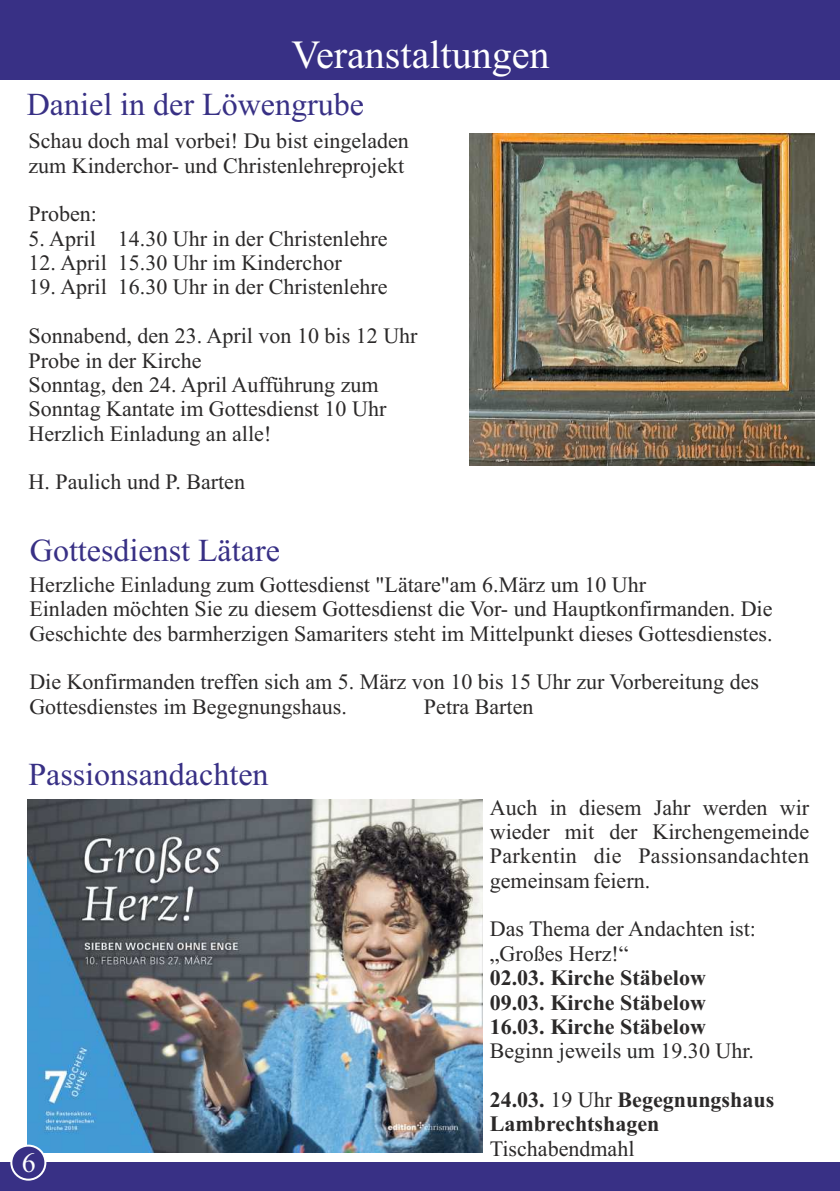
<style>
.page{position:relative;width:840px;height:1191px;background:#fff}
.page>*{position:absolute;margin:0;border:0;box-sizing:border-box;transform-origin:0 0}
.t1{font:40px "Times New Roman";color:#fff}
.t2{font:32px "Times New Roman";color:#383085}
.t3{font:28px "Times New Roman";color:#fff}
.t4{font:22px/24.4px "Times New Roman";color:#2b2929}
.t5{font:700 22px/24.4px "Times New Roman";color:#2b2929;text-align:justify}
.s1{font-weight:400}
</style>
<div class="page">
<div style="left:0;top:0;width:839px;height:79px;background:#383085"></div>
<div style="left:0;top:1162px;width:839px;height:29px;background:#383085"></div>
<img style="left:27px;top:799px;width:454px;height:353px">
<img style="left:469px;top:133px;width:344px;height:332px">
<div style="left:10px;top:1144px;width:36px;height:36px;background:#383085;border:2px solid #fff;border-radius:50%"></div>
<h1 class="t1" style="left:291px;top:40px;width:259px">Veranstaltungen</h1>
<h2 class="t2" style="left:27px;top:93px;width:338px">Daniel in der Löwengrube</h2>
<p class="t4" style="left:28px;top:131px;width:382px">Schau doch mal vorbei! Du bist eingeladen zum Kinderchor- und Christenlehreprojekt</p>
<p class="t4" style="left:28px;top:204px;width:70px">Proben:</p>
<p class="t4" style="left:28px;top:228px;width:360px">5. April 14.30 Uhr in der Christenlehre</p>
<p class="t4" style="left:28px;top:253px;width:314px">12. April 15.30 Uhr im Kinderchor</p>
<p class="t4" style="left:28px;top:277px;width:360px">19. April 16.30 Uhr in der Christenlehre</p>
<p class="t4" style="left:28px;top:326px;width:390px">Sonnabend, den 23. April von 10 bis 12 Uhr<br>Probe in der Kirche<br>Sonntag, den 24. April Aufführung zum<br>Sonntag Kantate im Gottesdienst 10 Uhr<br>Herzlich Einladung an alle!</p>
<p class="t4" style="left:28px;top:472px;width:218px">H. Paulich und P. Barten</p>
<h2 class="t2" style="left:30px;top:539px;width:251px">Gottesdienst Lätare</h2>
<p class="t4" style="left:29px;top:574px;width:744px">Herzliche Einladung zum Gottesdienst "Lätare"am 6.März um 10 Uhr<br>Einladen möchten Sie zu diesem Gottesdienst die Vor- und Hauptkonfirmanden. Die<br>Geschichte des barmherzigen Samariters steht im Mittelpunkt dieses Gottesdienstes.</p>
<p class="t4" style="left:29px;top:672px;width:730px">Die Konfirmanden treffen sich am 5. März von 10 bis 15 Uhr zur Vorbereitung des<br>Gottesdienstes im Begegnungshaus.</p>
<p class="t4" style="left:424px;top:696px;width:111px">Petra Barten</p>
<h2 class="t2" style="left:28px;top:763px;width:241px">Passionsandachten</h2>
<p class="t3" style="left:22px;top:1152px;width:15px">6</p>
<p class="t4" style="left:489px;top:797px;width:321px;text-align:justify">Auch in diesem Jahr werden wir wieder mit der Kirchengemeinde Parkentin die Passionsandachten gemeinsam feiern.</p>
<p class="t4" style="left:489px;top:919px;width:267px">Das Thema der Andachten ist: „Großes Herz!“</p>
<p class="t5" style="left:489px;top:968px;width:217px">02.03. Kirche Stäbelow 09.03. Kirche Stäbelow 16.03. Kirche Stäbelow</p>
<p class="t4" style="left:489px;top:1040px;width:265px">Beginn jeweils um 19.30 Uhr.</p>
<p class="t5" style="left:489px;top:1089px;width:286px">24.03. <span class="s1">19 Uhr</span> Begegnungshaus<br>Lambrechtshagen</p>
<p class="t4" style="left:489px;top:1138px;width:146px">Tischabendmahl</p>
</div>
